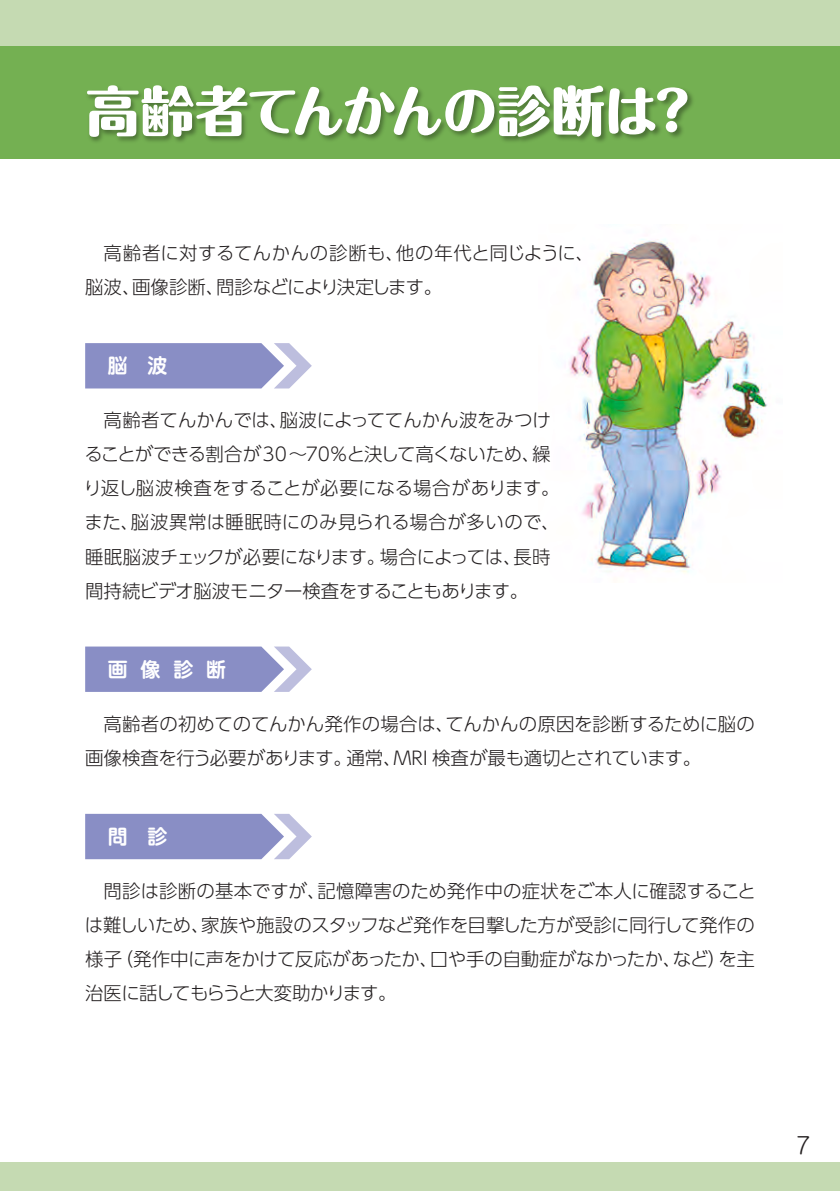
<style>
.page{position:relative;width:840px;height:1191px;background:#fff}
.page>*{position:absolute;margin:0;border:0;box-sizing:border-box;transform-origin:0 0}
.t1{font:800 53.8px "Maru Fo Pro";letter-spacing:-.015em;color:#fff}
.t2{font:300 22.6px "Shin M Go Pr 6 N";color:#231f20}
.t3{font:700 19.8px "Shin M Go Pr 6 N De";color:#fff}
.t4{font:300 18.4px/34px "UD Shin Go Pro";letter-spacing:-.01em;color:#231f20}
</style>
<div class="page">
<div style="left:0;top:1162px;width:839px;height:29px;background:#c5dab2"></div>
<img style="left:569px;top:239px;width:199px;height:334px">
<div style="left:0;top:45px;width:839px;height:114px;background:#74b052"></div>
<div style="left:0;top:0;width:839px;height:45px;background:#c5dab2"></div>
<img style="left:88px;top:87px;width:605px;height:55px">
<svg style="left:85px;top:343px;width:227px;height:45px;background:#999dcc"></svg>
<svg style="left:85px;top:646px;width:227px;height:46px;background:#9a9ecd"></svg>
<svg style="left:85px;top:814px;width:227px;height:45px;background:#989dcc"></svg>
<p class="t1" style="left:86px;top:68px;width:614px">高齢者てんかんの診断は？</p>
<p class="t4" style="left:85px;top:235px;width:510px">　高齢者に対するてんかんの診断も、他の年代と同じように、脳波、画像診断、問診などにより決定します。</p>
<p class="t3" style="left:108px;top:349px;width:61px">脳　波</p>
<p class="t4" style="left:83px;top:403px;width:477px">　高齢者てんかんでは、脳波によっててんかん波をみつけることができる割合が30～70％と決して高くないため、繰り返し脳波検査をすることが必要になる場合があります。また、脳波異常は睡眠時にのみ見られる場合が多いので、睡眠脳波チェックが必要になります。場合によっては、長時間持続ビデオ脳波モニター検査をすることもあります。</p>
<p class="t3" style="left:108px;top:653px;width:120px">画像診断</p>
<p class="t4" style="left:85px;top:706px;width:670px">　高齢者の初めてのてんかん発作の場合は、てんかんの原因を診断するために脳の画像検査を行う必要があります。通常、MRI 検査が最も適切とされています。</p>
<p class="t3" style="left:108px;top:820px;width:61px">問　診</p>
<p class="t4" style="left:85px;top:873px;width:672px;text-align:justify">　問診は診断の基本ですが、記憶障害のため発作中の症状をご本人に確認することは難しいため、家族や施設のスタッフなど発作を目撃した方が受診に同行して発作の様子（発作中に声をかけて反応があったか、口や手の自動症がなかったか、など）を主治医に話してもらうと大変助かります。</p>
<p class="t2" style="left:796px;top:1127px;width:15px">7</p>
</div>
